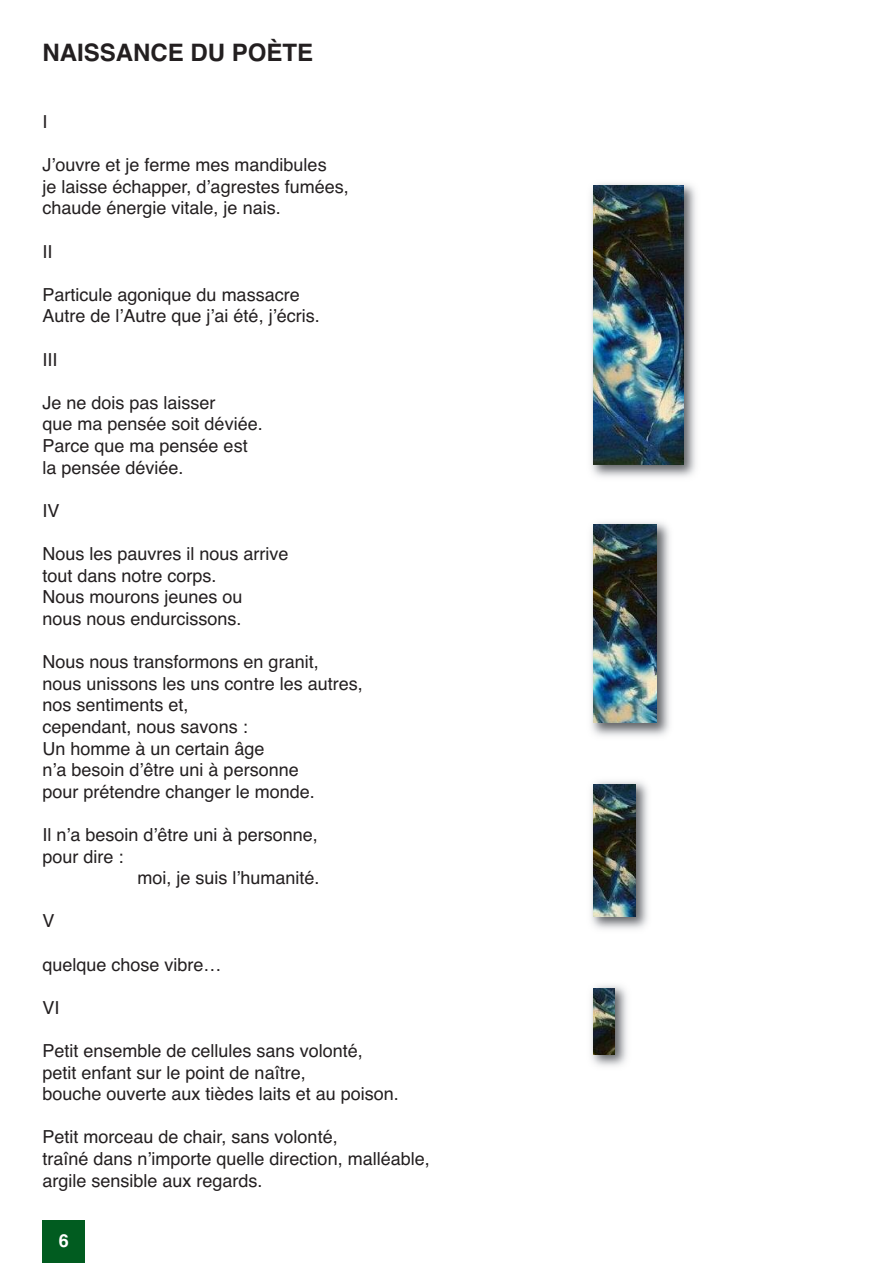
<style>
.page{position:relative;width:893px;height:1263px;background:#fff}
.page>*{position:absolute;margin:0;border:0;box-sizing:border-box;transform-origin:0 0}
.t1{font:700 24px "Helvetica";color:#231f20}
.t2{font:18px/21.6px "Helvetica";color:#231f20}
.t3{font:700 18px "Helvetica";color:#fff}
</style>
<div class="page">
<div style="left:43px;top:1221px;width:42px;height:42px;background:#015c20"></div>
<img style="left:591px;top:183px;width:105px;height:294px">
<img style="left:593px;top:185px;width:90px;height:280px">
<img style="left:591px;top:522px;width:79px;height:214px">
<img style="left:593px;top:525px;width:64px;height:198px">
<img style="left:591px;top:781px;width:57px;height:148px">
<img style="left:593px;top:784px;width:43px;height:132px">
<img style="left:591px;top:985px;width:36px;height:82px">
<img style="left:593px;top:988px;width:21px;height:66px">
<h1 class="t1" style="left:43px;top:38px;width:272px">NAISSANCE DU POÈTE</h1>
<p class="t2" style="left:43px;top:111px;width:7px">I</p>
<p class="t2" style="left:43px;top:154px;width:308px">J’ouvre et je ferme mes mandibules<br>je laisse échapper, d’agrestes fumées, chaude énergie vitale, je nais.</p>
<p class="t2" style="left:43px;top:241px;width:12px">II</p>
<p class="t2" style="left:43px;top:284px;width:279px">Particule agonique du massacre<br>Autre de l’Autre que j’ai été, j’écris.</p>
<p class="t2" style="left:43px;top:349px;width:17px">III</p>
<p class="t2" style="left:43px;top:392px;width:222px">Je ne dois pas laisser<br>que ma pensée soit déviée.<br>Parce que ma pensée est la pensée déviée.</p>
<p class="t2" style="left:43px;top:500px;width:19px">IV</p>
<p class="t2" style="left:43px;top:543px;width:248px">Nous les pauvres il nous arrive tout dans notre corps.<br>Nous mourons jeunes ou<br>nous nous endurcissons.</p>
<p class="t2" style="left:43px;top:651px;width:322px">Nous nous transformons en granit,<br>nous unissons les uns contre les autres, nos sentiments et,<br>cependant, nous savons :<br>Un homme à un certain âge<br>n’a besoin d’être uni à personne<br>pour prétendre changer le monde.</p>
<p class="t2" style="left:43px;top:824px;width:277px">Il n’a besoin d’être uni à personne,</p>
<p class="t2" style="left:43px;top:845px;width:83px">pour dire :</p>
<p class="t2" style="left:138px;top:867px;width:184px">moi, je suis l’humanité.</p>
<p class="t2" style="left:43px;top:910px;width:14px">V</p>
<p class="t2" style="left:43px;top:953px;width:181px">quelque chose vibre…</p>
<p class="t2" style="left:43px;top:997px;width:19px">VI</p>
<p class="t2" style="left:43px;top:1040px;width:358px">Petit ensemble de cellules sans volonté, petit enfant sur le point de naître,<br>bouche ouverte aux tièdes laits et au poison.</p>
<p class="t2" style="left:42px;top:1126px;width:389px">Petit morceau de chair, sans volonté,<br>traîné dans n’importe quelle direction, malléable, argile sensible aux regards.</p>
<p class="t3" style="left:59px;top:1230px;width:12px">6</p>
</div>
